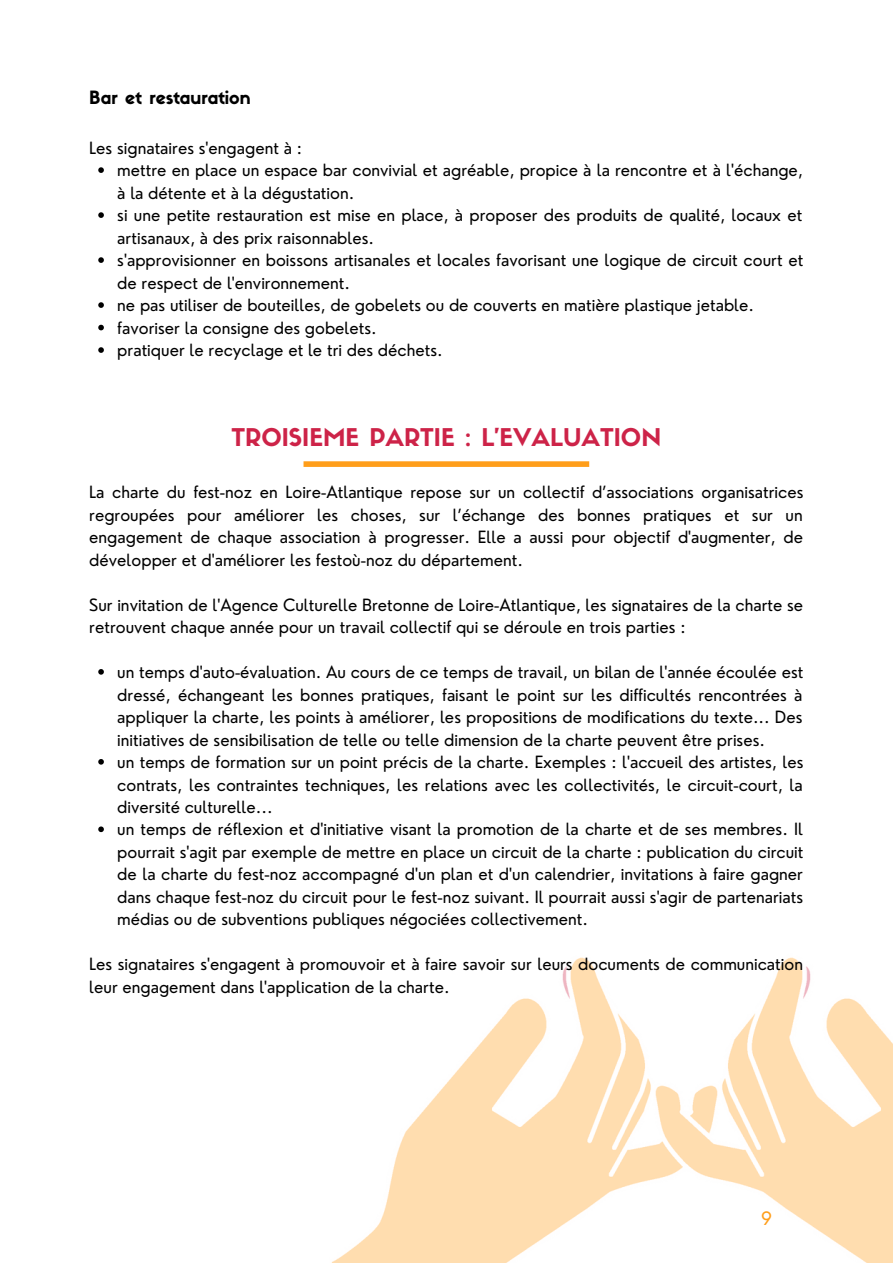
<style>
.page{position:relative;width:893px;height:1264px;background:#fff}
.page>*{position:absolute;margin:0;border:0;box-sizing:border-box;transform-origin:0 0}
.t1{font:24px "Sifonn Basic";color:#cd2348}
.t2{font:18px "Sifonn Basic";color:#000}
.t3{font:18px "Nourd";color:#ff9e1a}
.t4{font:16.5px/22.5px "Nourd";color:#000}
</style>
<div class="page">
<svg style="left:98px;top:167px;width:6px;height:6px"></svg>
<svg style="left:98px;top:212px;width:6px;height:6px"></svg>
<svg style="left:98px;top:257px;width:6px;height:6px"></svg>
<svg style="left:98px;top:302px;width:6px;height:6px"></svg>
<svg style="left:98px;top:325px;width:6px;height:5px"></svg>
<svg style="left:98px;top:347px;width:6px;height:6px"></svg>
<img style="left:332px;top:957px;width:560px;height:305px">
<svg style="left:98px;top:669px;width:6px;height:5px"></svg>
<svg style="left:98px;top:759px;width:6px;height:5px"></svg>
<svg style="left:98px;top:826px;width:6px;height:6px"></svg>
<div style="left:303px;top:461px;width:286px;height:6px;background:#ff9e1a"></div>
<p class="t2" style="left:89px;top:91px;width:163px">Bar et restauration</p>
<p class="t4" style="left:89px;top:136px;width:214px">Les signataires s'engagent à :</p>
<p class="t4" style="left:117px;top:159px;width:687px">mettre en place un espace bar convivial et agréable, propice à la rencontre et à l'échange, à la détente et à la dégustation.<br>si une petite restauration est mise en place, à proposer des produits de qualité, locaux et artisanaux, à des prix raisonnables.<br>s'approvisionner en boissons artisanales et locales favorisant une logique de circuit court et de respect de l'environnement.<br>ne pas utiliser de bouteilles, de gobelets ou de couverts en matière plastique jetable. favoriser la consigne des gobelets.<br>pratiquer le recyclage et le tri des déchets.</p>
<h1 class="t1" style="left:231px;top:428px;width:431px">TROISIEME PARTIE : L'EVALUATION</h1>
<p class="t4" style="left:89px;top:480px;width:715px;text-align:justify">La charte du fest-noz en Loire-Atlantique repose sur un collectif d’associations organisatrices regroupées pour améliorer les choses, sur l’échange des bonnes pratiques et sur un engagement de chaque association à progresser. Elle a aussi pour objectif d'augmenter, de développer et d'améliorer les festoù-noz du département.</p>
<p class="t4" style="left:89px;top:593px;width:715px">Sur invitation de l'Agence Culturelle Bretonne de Loire-Atlantique, les signataires de la charte se retrouvent chaque année pour un travail collectif qui se déroule en trois parties :</p>
<p class="t4" style="left:117px;top:660px;width:687px">un temps d'auto-évaluation. Au cours de ce temps de travail, un bilan de l'année écoulée est dressé, échangeant les bonnes pratiques, faisant le point sur les difficultés rencontrées à appliquer la charte, les points à améliorer, les propositions de modifications du texte... Des initiatives de sensibilisation de telle ou telle dimension de la charte peuvent être prises.<br>un temps de formation sur un point précis de la charte. Exemples : l'accueil des artistes, les contrats, les contraintes techniques, les relations avec les collectivités, le circuit-court, la diversité culturelle...<br>un temps de réflexion et d'initiative visant la promotion de la charte et de ses membres. Il pourrait s'agit par exemple de mettre en place un circuit de la charte : publication du circuit de la charte du fest-noz accompagné d'un plan et d'un calendrier, invitations à faire gagner dans chaque fest-noz du circuit pour le fest-noz suivant. Il pourrait aussi s'agir de partenariats médias ou de subventions publiques négociées collectivement.</p>
<p class="t4" style="left:89px;top:953px;width:715px">Les signataires s'engagent à promouvoir et à faire savoir sur leurs documents de communication leur engagement dans l'application de la charte.</p>
<p class="t3" style="left:761px;top:1206px;width:12px">9</p>
</div>
